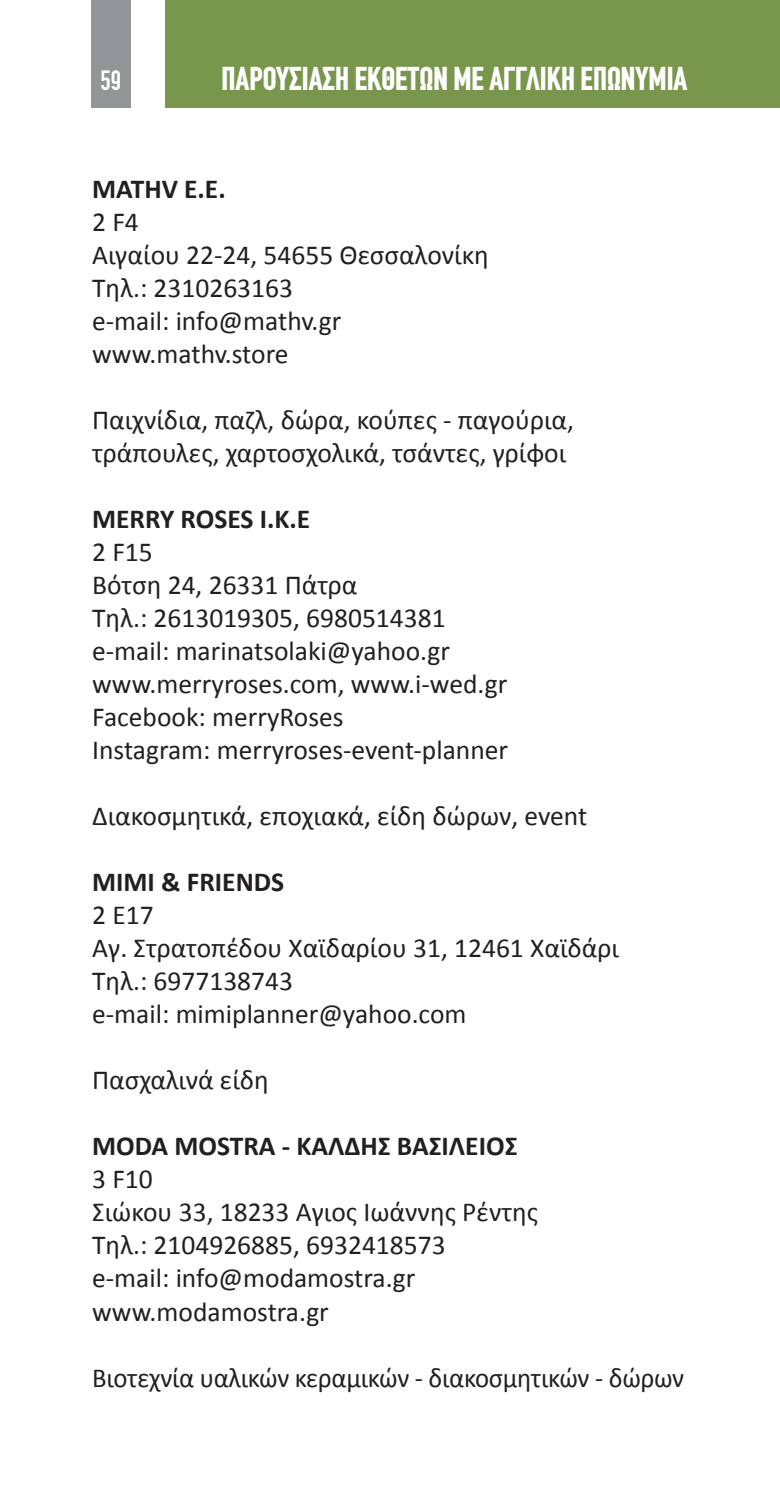
<style>
.page{position:relative;width:780px;height:1489px;background:#fff}
.page>*{position:absolute;margin:0;border:0;box-sizing:border-box;transform-origin:0 0}
.t1{font:700 32.5px "CF Din Condensed";color:#fff}
.TEXT{font:27.5px/33px "Calibri";color:#231f20}
.EPONYMIA{font:700 27.5px "Calibri";color:#231f20}
.t2{font:27.5px "CF Din Condensed";color:#fff}
</style>
<div class="page">
<div style="left:91px;top:0;width:40px;height:108px;background:#939598"></div>
<div style="left:165px;top:0;width:615px;height:108px;background:#79974c"></div>
<p class="t2" style="left:100px;top:66px;width:22px">59</p>
<p class="t1" style="left:221px;top:61px;width:467px">ΠΑΡΟΥΣΙΑΣΗ ΕΚΘΕΤΩΝ ΜΕ ΑΓΓΛΙΚΗ ΕΠΩΝΥΜΙΑ</p>
<p class="EPONYMIA" style="left:92px;top:172px;width:135px">MATHV E.E.</p>
<p class="TEXT" style="left:92px;top:204px;width:48px">2 F4</p>
<p class="TEXT" style="left:92px;top:237px;width:398px">Αιγαίου 22-24, 54655 Θεσσαλονίκη</p>
<p class="TEXT" style="left:92px;top:270px;width:202px">Τηλ.: 2310263163</p>
<p class="TEXT" style="left:92px;top:303px;width:250px">e-mail: info@mathv.gr</p>
<p class="TEXT" style="left:92px;top:336px;width:198px">www.mathv.store</p>
<p class="TEXT" style="left:92px;top:402px;width:483px">Παιχνίδια, παζλ, δώρα, κούπες - παγούρια, τράπουλες, χαρτοσχολικά, τσάντες, γρίφοι</p>
<p class="EPONYMIA" style="left:92px;top:502px;width:220px">MERRY ROSES I.K.E</p>
<p class="TEXT" style="left:92px;top:534px;width:62px">2 F15</p>
<p class="TEXT" style="left:92px;top:567px;width:267px">Βότση 24, 26331 Πάτρα</p>
<p class="TEXT" style="left:92px;top:600px;width:355px">Τηλ.: 2613019305, 6980514381</p>
<p class="TEXT" style="left:92px;top:633px;width:359px">e-mail: marinatsolaki@yahoo.gr</p>
<p class="TEXT" style="left:92px;top:666px;width:416px">www.merryroses.com, www.i-wed.gr</p>
<p class="TEXT" style="left:92px;top:699px;width:253px">Facebook: merryRoses</p>
<p class="TEXT" style="left:92px;top:732px;width:417px">Instagram: merryroses-event-planner</p>
<p class="TEXT" style="left:92px;top:798px;width:496px">Διακοσμητικά, εποχιακά, είδη δώρων, event</p>
<p class="EPONYMIA" style="left:92px;top:865px;width:193px">MIMI &amp; FRIENDS</p>
<p class="TEXT" style="left:92px;top:897px;width:63px">2 E17</p>
<p class="TEXT" style="left:92px;top:930px;width:528px">Αγ. Στρατοπέδου Χαϊδαρίου 31, 12461 Χαϊδάρι</p>
<p class="TEXT" style="left:92px;top:963px;width:202px">Τηλ.: 6977138743</p>
<p class="TEXT" style="left:92px;top:996px;width:376px">e-mail: mimiplanner@yahoo.com</p>
<p class="TEXT" style="left:92px;top:1062px;width:178px">Πασχαλινά είδη</p>
<p class="EPONYMIA" style="left:92px;top:1129px;width:427px">MODA MOSTRA - ΚΑΛΔΗΣ ΒΑΣΙΛΕΙΟΣ</p>
<p class="TEXT" style="left:92px;top:1161px;width:62px">3 F10</p>
<p class="TEXT" style="left:92px;top:1194px;width:447px">Σιώκου 33, 18233 Άγιος Ιωάννης Ρέντης</p>
<p class="TEXT" style="left:92px;top:1227px;width:355px">Τηλ.: 2104926885, 6932418573</p>
<p class="TEXT" style="left:92px;top:1260px;width:325px">e-mail: info@modamostra.gr</p>
<p class="TEXT" style="left:92px;top:1293px;width:238px">www.modamostra.gr</p>
<p class="TEXT" style="left:92px;top:1359px;width:593px">Βιοτεχνία υαλικών κεραμικών - διακοσμητικών - δώρων</p>
</div>
